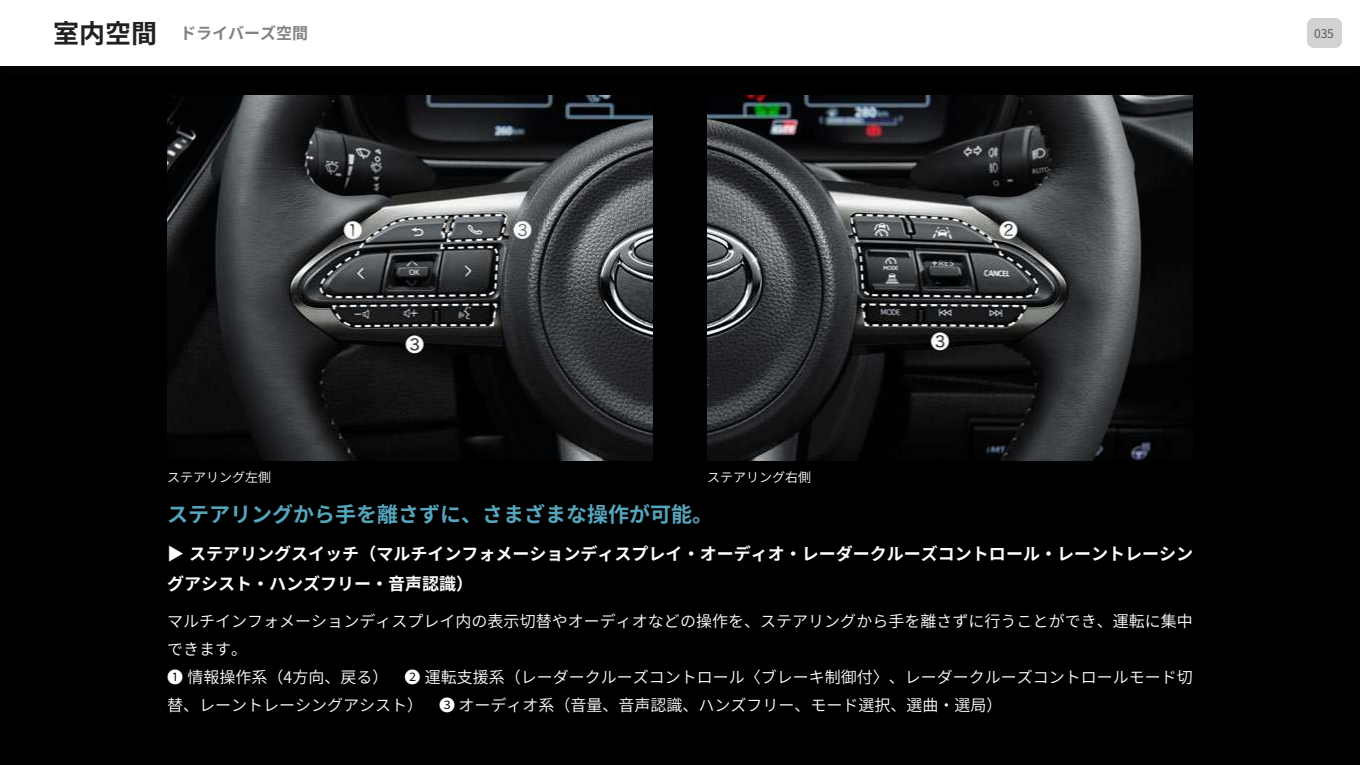
<style>
.page{position:relative;width:1360px;height:765px;background:#000}
.page>*{position:absolute;margin:0;border:0;box-sizing:border-box;transform-origin:0 0}
.t1{font:700 21px "Noto Sans CJ Kjp";color:#56a5bc}
.t2{font:700 17px/30px "Noto Sans CJ Kjp";color:#fff}
.t3{font:600 16px/28px "Noto Sans CJ Kjp";color:#fff}
.t4{font:700 16px "Noto Sans CJ Kjp";color:#808284}
.t5{font:600 13px "Noto Sans CJ Kjp";color:#fff}
.t6{font:12px "Noto Sans CJ Kjp";color:#57585a}
.s1{font-size:26px;color:#221f1f}
</style>
<div class="page">
<img style="left:167px;top:95px;width:486px;height:365px">
<img style="left:707px;top:95px;width:486px;height:365px">
<div style="left:0;top:0;width:1360px;height:66px;background:#fff"></div>
<div style="left:1307px;top:18px;width:35px;height:30px;background:#d1d2d4;border-radius:7px"></div>
<p class="t4" style="left:53px;top:24px;width:256px"><span class="s1">室内空間</span> ドライバーズ空間</p>
<p class="t6" style="left:1314px;top:26px;width:21px">035</p>
<p class="t5" style="left:167px;top:470px;width:105px">ステアリング左側</p>
<p class="t5" style="left:707px;top:470px;width:105px">ステアリング右側</p>
<h1 class="t1" style="left:167px;top:502px;width:547px">ステアリングから手を離さずに、さまざまな操作が可能。</h1>
<p class="t2" style="left:167px;top:539px;width:1028px">▶ ステアリングスイッチ（マルチインフォメーションディスプレイ・オーディオ・レーダークルーズコントロール・レーントレーシングアシスト・ハンズフリー・音声認識）</p>
<p class="t3" style="left:167px;top:608px;width:1027px">マルチインフォメーションディスプレイ内の表示切替やオーディオなどの操作を、ステアリングから手を離さずに行うことができ、運転に集中できます。<br>❶ 情報操作系（4方向、戻る）　❷ 運転支援系（レーダークルーズコントロール〈ブレーキ制御付〉、レーダークルーズコントロールモード切替、レーントレーシングアシスト）　❸ オーディオ系（音量、音声認識、ハンズフリー、モード選択、選曲・選局）</p>
</div>
